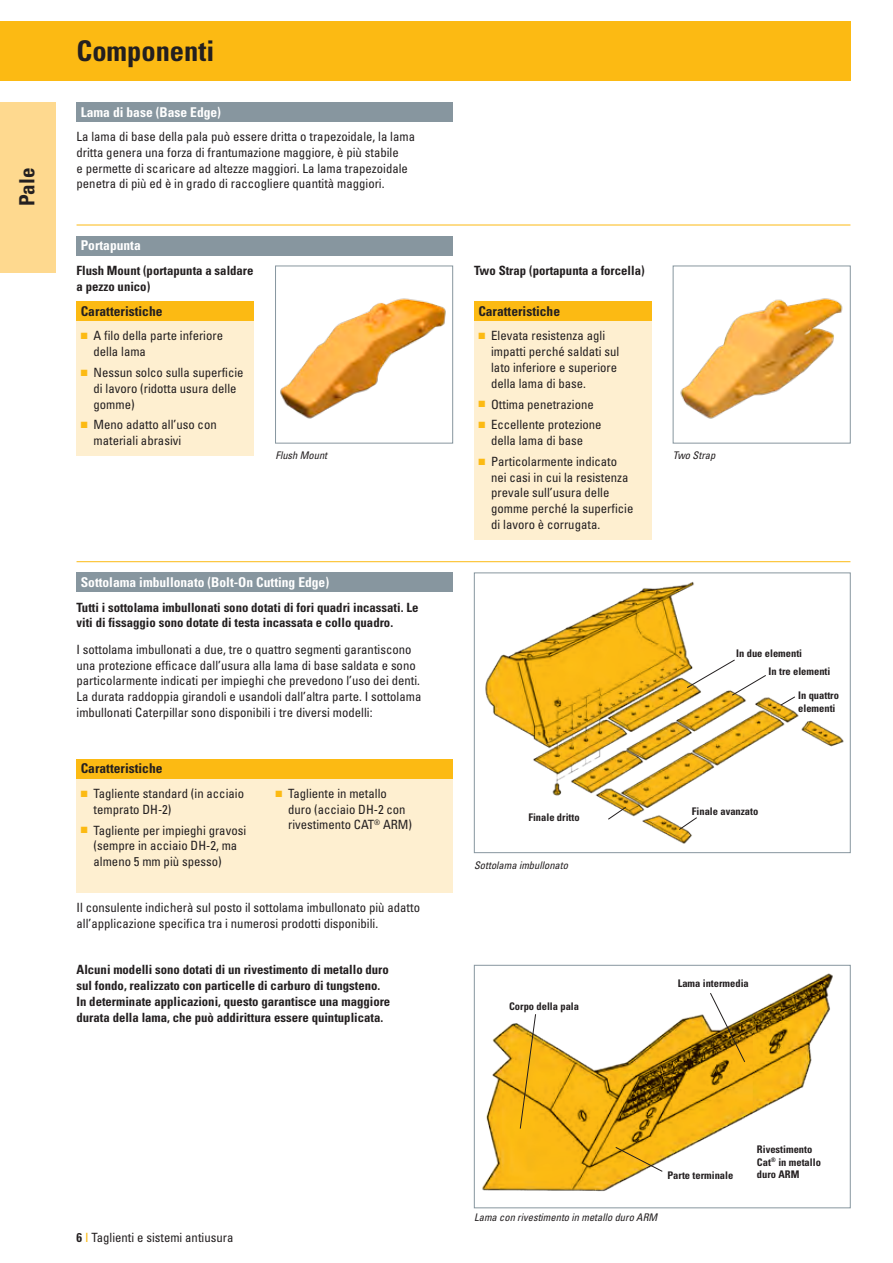
<style>
.page{position:relative;width:893px;height:1263px;background:#fff}
.page>*{position:absolute;margin:0;border:0;box-sizing:border-box;transform-origin:0 0}
.t1{font:700 condensed 28.5px "Univers LT Std";color:#231f20}
.t2{font:700 condensed 21px "Univers LT Std";color:#231f20}
.t3{font:700 condensed 13.5px "Univers LT Std";color:#fff}
.t4{font:700 condensed 13.5px "Univers LT Std";color:#231f20}
.t5{font:condensed 12.75px/15.8px "Univers LT Std";color:#231f20}
.t6{font:700 condensed 12.75px/15.8px "Univers LT Std";color:#231f20}
.t7{font:700 condensed 10.5px/12.6px "Univers LT Std";color:#231f20}
.t8{font:italic condensed 10.5px "Univers LT Std";color:#231f20}
.s1{color:#fcba13}
.s2{font-weight:700}
</style>
<div class="page">
<div style="left:0;top:21px;width:850px;height:60px;background:#fcba13"></div>
<div style="left:0;top:102px;width:55px;height:170px;background:#fed98f"></div>
<img style="left:280px;top:298px;width:166px;height:121px">
<img style="left:680px;top:298px;width:163px;height:121px">
<div style="left:275px;top:266px;width:178px;height:177px;border:1px solid #87969f"></div>
<div style="left:474px;top:573px;width:376px;height:280px;border:1px solid #87969f"></div>
<div style="left:474px;top:965px;width:376px;height:243px;border:1px solid #87969f"></div>
<hr style="left:77px;top:561px;width:773px;height:1px;background:#fcba13">
<hr style="left:77px;top:225px;width:773px;height:1px;background:#fcba13">
<img style="left:485px;top:581px;width:359px;height:263px">
<img style="left:482px;top:973px;width:351px;height:218px">
<div style="left:77px;top:236px;width:376px;height:19px;background:#87969f"></div>
<div style="left:77px;top:320px;width:177px;height:136px;background:#feefd0"></div>
<div style="left:77px;top:778px;width:376px;height:114px;background:#feefd0"></div>
<div style="left:77px;top:301px;width:177px;height:19px;background:#fcba13"></div>
<div style="left:77px;top:759px;width:376px;height:19px;background:#fcba13"></div>
<div style="left:474px;top:320px;width:178px;height:220px;background:#feefd0"></div>
<div style="left:474px;top:301px;width:178px;height:19px;background:#fcba13"></div>
<div style="left:77px;top:573px;width:376px;height:19px;background:#87969f"></div>
<div style="left:77px;top:102px;width:376px;height:19px;background:#87969f"></div>
<svg style="left:519px;top:1013px;width:17px;height:116px;background:#e7b434"></svg>
<svg style="left:709px;top:992px;width:37px;height:71px"></svg>
<svg style="left:615px;top:1146px;width:48px;height:26px"></svg>
<svg style="left:686px;top:659px;width:81px;height:37px"></svg>
<svg style="left:780px;top:696px;width:16px;height:10px"></svg>
<svg style="left:678px;top:816px;width:20px;height:15px"></svg>
<svg style="left:607px;top:806px;width:20px;height:14px"></svg>
<h2 class="t2" style="left:14px;top:206px;width:40px;rotate:-90deg">Pale</h2>
<h1 class="t1" style="left:77px;top:34px;width:139px">Componenti</h1>
<p class="t3" style="left:81px;top:103px;width:142px">Lama di base (Base Edge)</p>
<p class="t5" style="left:77px;top:128px;width:340px">La lama di base della pala può essere dritta o trapezoidale, la lama dritta genera una forza di frantumazione maggiore, è più stabile<br>e permette di scaricare ad altezze maggiori. La lama trapezoidale penetra di più ed è in grado di raccogliere quantità maggiori.</p>
<p class="t3" style="left:81px;top:237px;width:62px">Portapunta</p>
<p class="t6" style="left:77px;top:263px;width:179px">Flush Mount (portapunta a saldare a pezzo unico)</p>
<p class="t6" style="left:474px;top:263px;width:172px">Two Strap (portapunta a forcella)</p>
<p class="t4" style="left:81px;top:303px;width:83px">Caratteristiche</p>
<p class="t5" style="left:94px;top:328px;width:131px;text-indent:-13px"><span class="s1">■</span> A filo della parte inferiore della lama</p>
<p class="t5" style="left:94px;top:364px;width:152px;text-indent:-13px"><span class="s1">■</span> Nessun solco sulla superficie di lavoro (ridotta usura delle gomme)</p>
<p class="t5" style="left:94px;top:417px;width:125px;text-indent:-13px"><span class="s1">■</span> Meno adatto all’uso con materiali abrasivi</p>
<p class="t4" style="left:478px;top:303px;width:83px">Caratteristiche</p>
<p class="t5" style="left:491px;top:328px;width:130px;text-indent:-13px"><span class="s1">■</span> Elevata resistenza agli impatti perché saldati sul lato inferiore e superiore della lama di base.</p>
<p class="t5" style="left:478px;top:396px;width:117px"><span class="s1">■</span> Ottima penetrazione</p>
<p class="t5" style="left:478px;top:417px;width:125px;text-align:center"><span class="s1">■</span> Eccellente protezione della lama di base</p>
<p class="t5" style="left:491px;top:453px;width:144px;text-indent:-13px"><span class="s1">■</span> Particolarmente indicato nei casi in cui la resistenza prevale sull’usura delle gomme perché la superficie di lavoro è corrugata.</p>
<p class="t8" style="left:275px;top:449px;width:53px">Flush Mount</p>
<p class="t8" style="left:673px;top:449px;width:44px">Two Strap</p>
<p class="t3" style="left:81px;top:574px;width:250px">Sottolama imbullonato (Bolt-On Cutting Edge)</p>
<p class="t6" style="left:77px;top:599px;width:343px">Tutti i sottolama imbullonati sono dotati di fori quadri incassati. Le viti di fissaggio sono dotate di testa incassata e collo quadro.</p>
<p class="t5" style="left:77px;top:641px;width:346px">I sottolama imbullonati a due, tre o quattro segmenti garantiscono una protezione efficace dall’usura alla lama di base saldata e sono particolarmente indicati per impieghi che prevedono l’uso dei denti.<br>La durata raddoppia girandoli e usandoli dall’altra parte. I sottolama imbullonati Caterpillar sono disponibili i tre diversi modelli:</p>
<p class="t4" style="left:81px;top:760px;width:83px">Caratteristiche</p>
<p class="t5" style="left:94px;top:785px;width:152px;text-indent:-13px"><span class="s1">■</span> Tagliente standard (in acciaio temprato DH-2)</p>
<p class="t5" style="left:94px;top:822px;width:154px;text-indent:-13px"><span class="s1">■</span> Tagliente per impieghi gravosi (sempre in acciaio DH-2, ma almeno 5 mm più spesso)</p>
<p class="t5" style="left:288px;top:785px;width:125px;text-indent:-13px"><span class="s1">■</span> Tagliente in metallo duro (acciaio DH-2 con rivestimento CAT<sup>®</sup> ARM)</p>
<p class="t5" style="left:77px;top:900px;width:345px">Il consulente indicherà sul posto il sottolama imbullonato più adatto all’applicazione specifica tra i numerosi prodotti disponibili.</p>
<p class="t6" style="left:77px;top:962px;width:315px">Alcuni modelli sono dotati di un rivestimento di metallo duro sul fondo, realizzato con particelle di carburo di tungsteno.<br>In determinate applicazioni, questo garantisce una maggiore durata della lama, che può addirittura essere quintuplicata.</p>
<p class="t7" style="left:528px;top:811px;width:53px">Finale dritto</p>
<p class="t8" style="left:474px;top:858px;width:95px">Sottolama imbullonato</p>
<p class="t7" style="left:509px;top:1000px;width:72px">Corpo della pala</p>
<p class="t7" style="left:769px;top:645px;width:63px;line-height:17.7px;text-indent:-32px">In due elementi<br>In tre elementi</p>
<p class="t7" style="left:798px;top:689px;width:42px">In quattro elementi</p>
<p class="t7" style="left:692px;top:805px;width:68px">Finale avanzato</p>
<p class="t7" style="left:678px;top:977px;width:73px">Lama intermedia</p>
<p class="t5" style="left:77px;top:1230px;width:158px"><span class="s2">6</span> <span class="s1">I</span> Taglienti e sistemi antiusura</p>
<p class="t7" style="left:667px;top:1169px;width:67px">Parte terminale</p>
<p class="t8" style="left:474px;top:1210px;width:185px">Lama con rivestimento in metallo duro ARM</p>
<p class="t7" style="left:757px;top:1143px;width:66px">Rivestimento<br>Cat<sup>®</sup> in metallo duro ARM</p>
</div>
